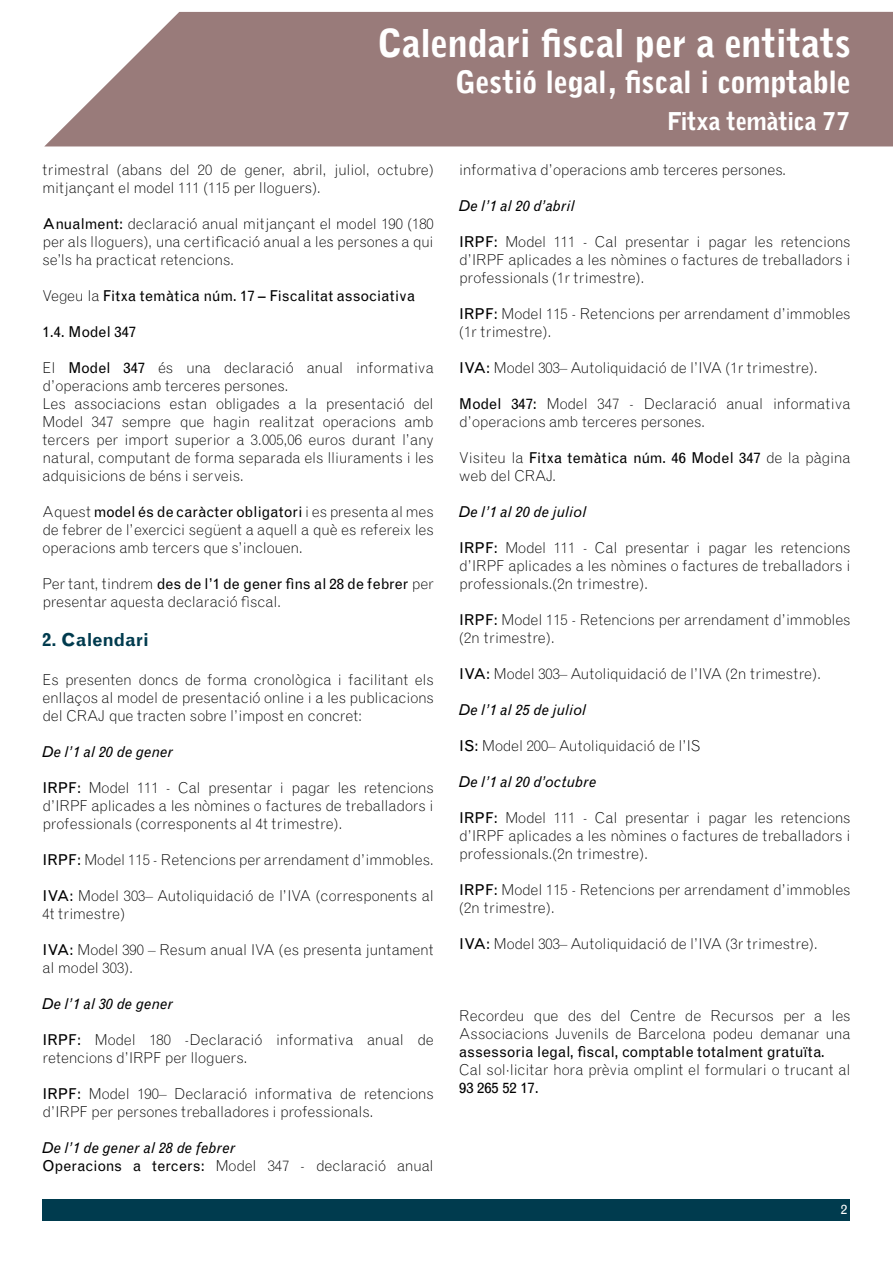
<style>
.page{position:relative;width:893px;height:1263px;background:#fff}
.page>*{position:absolute;margin:0;border:0;box-sizing:border-box;transform-origin:0 0}
.t1{font:900 37.5px "Grotesque MT Std";letter-spacing:-.015em;color:#fff}
.t2{font:900 30px "Grotesque MT Std";letter-spacing:-.02em;color:#fff}
.t3{font:900 24px "Grotesque MT Std";letter-spacing:-.03em;color:#fff}
.t4{font:700 18px "Grotesque MT Std";letter-spacing:-.005em;color:#003b4e}
.t5{font:300 15px/18px "Grotesque MT Std";letter-spacing:-.01em;color:#000}
.t6{font:italic 15px/18px "Grotesque MT Std";letter-spacing:.005em;color:#000}
.t7{font:15px "Grotesque MT Std";color:#000}
.t8{font:13.5px "Grotesque MT Std";color:#fff}
.s1{font-weight:400}
.s2{font-weight:300}
.s3{font-style:normal}
.s4{font-weight:300;font-style:normal}
</style>
<div class="page">
<div style="left:43px;top:1199px;width:807px;height:21px;background:#003b4e"></div>
<svg style="left:45px;top:12px;width:848px;height:134px;background:#a18584"></svg>
<h1 class="t1" style="left:379px;top:20px;width:473px">Calendari fiscal per a entitats</h1>
<h2 class="t2" style="left:456px;top:63px;width:396px">Gestió legal, fiscal i comptable</h2>
<h3 class="t3" style="left:667px;top:107px;width:185px">Fitxa temàtica 77</h3>
<p class="t5" style="left:43px;top:161px;width:393px">trimestral (abans del 20 de gener, abril, juliol, octubre) mitjançant el model 111 (115 per lloguers).</p>
<p class="t5" style="left:43px;top:215px;width:393px;text-align:justify"><span class="s1">Anualment:</span> declaració anual mitjançant el model 190 (180 per als lloguers), una certificació anual a les persones a qui se’ls ha practicat retencions.</p>
<p class="t7" style="left:43px;top:287px;width:374px"><span class="s2">Vegeu la</span> Fitxa temàtica núm. 17 – Fiscalitat associativa</p>
<p class="t7" style="left:43px;top:323px;width:95px">1.4. Model 347</p>
<p class="t5" style="left:43px;top:359px;width:393px">El <span class="s1">Model 347</span> és una declaració anual informativa d’operacions amb terceres persones.<br>Les associacions estan obligades a la presentació del Model 347 sempre que hagin realitzat operacions amb tercers per import superior a 3.005,06 euros durant l’any natural, computant de forma separada els lliuraments i les adquisicions de béns i serveis.</p>
<p class="t5" style="left:43px;top:503px;width:393px;text-align:justify">Aquest <span class="s1">model és de caràcter obligatori</span> i es presenta al mes de febrer de l’exercici següent a aquell a què es refereix les operacions amb tercers que s’inclouen.</p>
<p class="t5" style="left:43px;top:575px;width:393px">Per tant, tindrem <span class="s1">des de l’1 de gener fins al 28 de febrer</span> per presentar aquesta declaració fiscal.</p>
<p class="t4" style="left:43px;top:629px;width:108px">2. Calendari</p>
<p class="t5" style="left:43px;top:671px;width:393px;text-align:justify">Es presenten doncs de forma cronològica i facilitant els enllaços al model de presentació online i a les publicacions del CRAJ que tracten sobre l’impost en concret:</p>
<p class="t6" style="left:43px;top:743px;width:132px">De l’1 al 20 de gener</p>
<p class="t5" style="left:43px;top:779px;width:393px;text-align:justify"><span class="s1">IRPF:</span> Model 111 - Cal presentar i pagar les retencions d’IRPF aplicades a les nòmines o factures de treballadors i professionals (corresponents al 4t trimestre).</p>
<p class="t5" style="left:43px;top:851px;width:393px"><span class="s1">IRPF:</span> Model 115 - Retencions per arrendament d’immobles.</p>
<p class="t5" style="left:43px;top:887px;width:393px"><span class="s1">IVA:</span> Model 303– Autoliquidació de l’IVA (corresponents al<br>4t trimestre)</p>
<p class="t5" style="left:43px;top:941px;width:393px"><span class="s1">IVA:</span> Model 390 – Resum anual IVA (es presenta juntament al model 303).</p>
<p class="t6" style="left:43px;top:995px;width:132px">De l’1 al 30 de gener</p>
<p class="t5" style="left:43px;top:1031px;width:393px"><span class="s1">IRPF:</span> Model 180 -Declaració informativa anual de retencions d’IRPF per lloguers.</p>
<p class="t5" style="left:43px;top:1085px;width:393px"><span class="s1">IRPF:</span> Model 190– Declaració informativa de retencions d’IRPF per persones treballadores i professionals.</p>
<p class="t6" style="left:43px;top:1139px;width:393px">De l’1 de gener al 28 de febrer<br><span class="s3">Operacions a tercers:</span> <span class="s4">Model 347 - declaració anual</span></p>
<p class="t5" style="left:459px;top:161px;width:329px">informativa d’operacions amb terceres persones.</p>
<p class="t6" style="left:459px;top:197px;width:117px">De l’1 al 20 d’abril</p>
<p class="t5" style="left:459px;top:233px;width:393px;text-align:justify"><span class="s1">IRPF:</span> Model 111 - Cal presentar i pagar les retencions d’IRPF aplicades a les nòmines o factures de treballadors i professionals (1r trimestre).</p>
<p class="t5" style="left:459px;top:305px;width:393px"><span class="s1">IRPF:</span> Model 115 - Retencions per arrendament d’immobles (1r trimestre).</p>
<p class="t5" style="left:459px;top:359px;width:360px"><span class="s1">IVA:</span> Model 303– Autoliquidació de l’IVA (1r trimestre).</p>
<p class="t5" style="left:459px;top:395px;width:393px"><span class="s1">Model 347:</span> Model 347 - Declaració anual informativa d’operacions amb terceres persones.</p>
<p class="t5" style="left:459px;top:449px;width:393px">Visiteu la <span class="s1">Fitxa temàtica núm. 46 Model 347</span> de la pàgina web del CRAJ.</p>
<p class="t6" style="left:459px;top:503px;width:129px">De l’1 al 20 de juliol</p>
<p class="t5" style="left:459px;top:539px;width:393px;text-align:justify"><span class="s1">IRPF:</span> Model 111 - Cal presentar i pagar les retencions d’IRPF aplicades a les nòmines o factures de treballadors i professionals.(2n trimestre).</p>
<p class="t5" style="left:459px;top:611px;width:393px"><span class="s1">IRPF:</span> Model 115 - Retencions per arrendament d’immobles (2n trimestre).</p>
<p class="t5" style="left:459px;top:665px;width:363px"><span class="s1">IVA:</span> Model 303– Autoliquidació de l’IVA (2n trimestre).</p>
<p class="t6" style="left:459px;top:701px;width:129px">De l’1 al 25 de juliol</p>
<p class="t5" style="left:459px;top:737px;width:243px"><span class="s1">IS:</span> Model 200– Autoliquidació de l’IS</p>
<p class="t6" style="left:459px;top:773px;width:139px">De l’1 al 20 d’octubre</p>
<p class="t5" style="left:459px;top:809px;width:393px;text-align:justify"><span class="s1">IRPF:</span> Model 111 - Cal presentar i pagar les retencions d’IRPF aplicades a les nòmines o factures de treballadors i professionals.(2n trimestre).</p>
<p class="t5" style="left:459px;top:881px;width:393px"><span class="s1">IRPF:</span> Model 115 - Retencions per arrendament d’immobles (2n trimestre).</p>
<p class="t5" style="left:459px;top:935px;width:360px"><span class="s1">IVA:</span> Model 303– Autoliquidació de l’IVA (3r trimestre).</p>
<p class="t5" style="left:459px;top:1007px;width:393px">Recordeu que des del Centre de Recursos per a les<br>Associacions Juvenils de Barcelona podeu demanar una</p>
<p class="t7" style="left:459px;top:1043px;width:367px">assessoria legal, fiscal, comptable totalment gratuïta.</p>
<p class="t5" style="left:459px;top:1061px;width:393px">Cal sol·licitar hora prèvia omplint el formulari o trucant al</p>
<p class="t7" style="left:459px;top:1079px;width:81px">93 265 52 17.</p>
<p class="t8" style="left:841px;top:1202px;width:8px">2</p>
</div>
